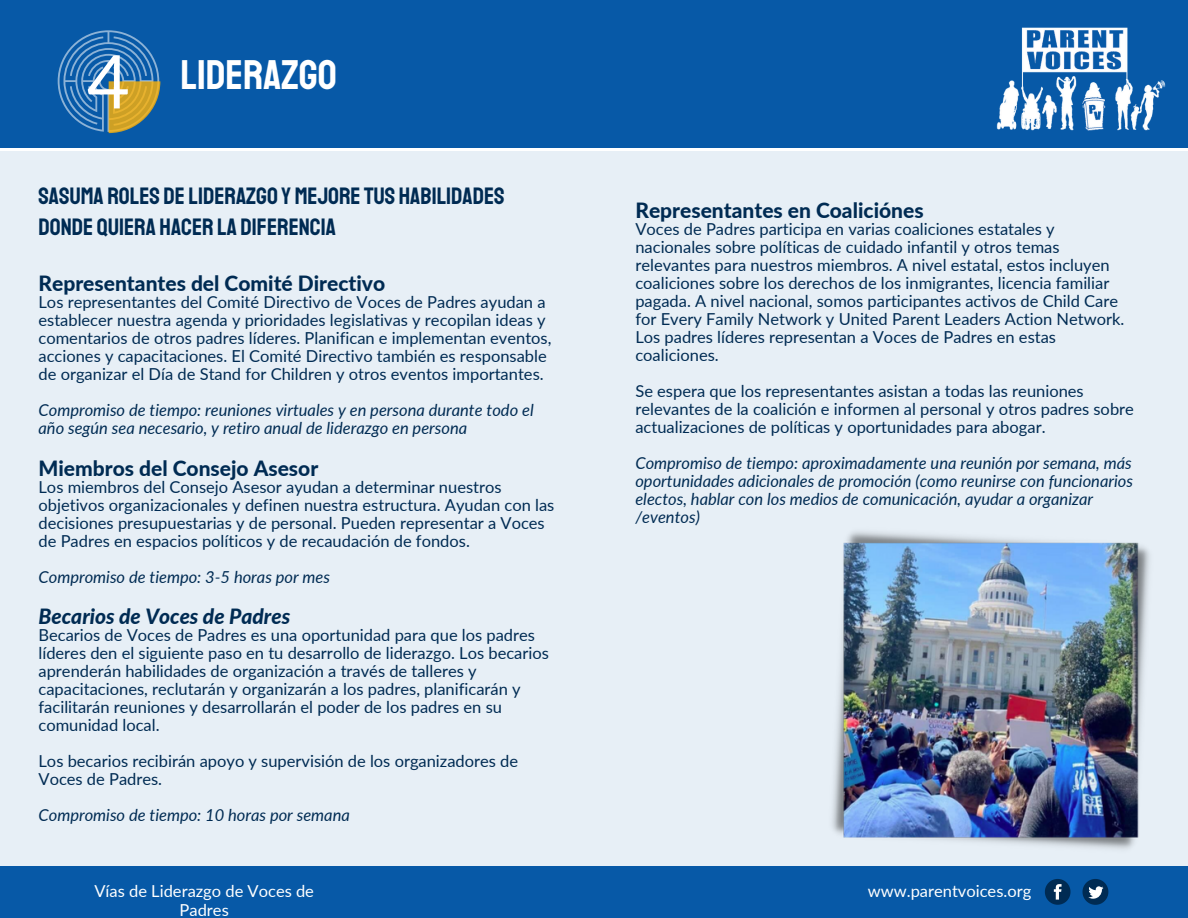
<style>
.page{position:relative;width:1188px;height:918px;background:#fff}
.page>*{position:absolute;margin:0;border:0;box-sizing:border-box;transform-origin:0 0}
.t1{font:74.1px "Lato";color:#fff}
.t2{font:42px "Staatliches";color:#fff}
.t3{font:24px/30.3px "Staatliches";color:#002b53}
.t4{font:800 21px "Lato";color:#002b53}
.t5{font:italic 800 21px "Lato";color:#002b53}
.t6{font:16.5px/18px "Lato";color:#002b53}
.t7{font:italic 16.5px/18px "Lato";color:#002b53}
.t8{font:16.5px "Lato";color:#fff}
</style>
<div class="page">
<div style="left:0;top:0;width:1188px;height:147px;background:#0759a7"></div>
<div style="left:0;top:151px;width:1188px;height:767px;background:#e7eff6"></div>
<img style="left:996px;top:27px;width:170px;height:104px">
<img style="left:832px;top:531px;width:318px;height:318px">
<svg style="left:58px;top:30px;width:102px;height:103px"></svg>
<div style="left:0;top:866px;width:1188px;height:52px;background:#0759a7"></div>
<svg style="left:1083px;top:879px;width:26px;height:26px"></svg>
<svg style="left:1045px;top:879px;width:26px;height:26px"></svg>
<p class="t1" style="left:87px;top:35px;width:45px">4</p>
<p class="t2" style="left:180px;top:49px;width:158px">LIDERAZGO</p>
<p class="t3" style="left:39px;top:181px;width:468px">SASUMA ROLES DE LIDERAZGO Y MEJORE TUS HABILIDADES<br>DONDE QUIERA HACER LA DIFERENCIA</p>
<p class="t4" style="left:39px;top:271px;width:348px">Representantes del Comité Directivo</p>
<p class="t6" style="left:39px;top:293px;width:514px">Los representantes del Comité Directivo de Voces de Padres ayudan a establecer nuestra agenda y prioridades legislativas y recopilan ideas y comentarios de otros padres líderes. Planifican e implementan eventos, acciones y capacitaciones. El Comité Directivo también es responsable de organizar el Día de Stand for Children y otros eventos importantes.</p>
<p class="t7" style="left:39px;top:401px;width:497px">Compromiso de tiempo: reuniones virtuales y en persona durante todo el año según sea necesario, y retiro anual de liderazgo en persona</p>
<p class="t4" style="left:39px;top:455px;width:281px">Miembros del Consejo Asesor</p>
<p class="t6" style="left:39px;top:477px;width:517px">Los miembros del Consejo Asesor ayudan a determinar nuestros objetivos organizacionales y definen nuestra estructura. Ayudan con las decisiones presupuestarias y de personal. Pueden representar a Voces de Padres en espacios políticos y de recaudación de fondos.</p>
<p class="t7" style="left:39px;top:567px;width:293px">Compromiso de tiempo: 3-5 horas por mes</p>
<p class="t5" style="left:39px;top:604px;width:253px">Becarios de Voces de Padres</p>
<p class="t6" style="left:39px;top:626px;width:512px">Becarios de Voces de Padres es una oportunidad para que los padres líderes den el siguiente paso en tu desarrollo de liderazgo. Los becarios aprenderán habilidades de organización a través de talleres y capacitaciones, reclutarán y organizarán a los padres, planificarán y facilitarán reuniones y desarrollarán el poder de los padres en su comunidad local.</p>
<p class="t6" style="left:39px;top:752px;width:481px">Los becarios recibirán apoyo y supervisión de los organizadores de<br>Voces de Padres.</p>
<p class="t7" style="left:39px;top:806px;width:313px">Compromiso de tiempo: 10 horas por semana</p>
<p class="t4" style="left:635px;top:197px;width:290px">Representantes en Coaliciónes</p>
<p class="t6" style="left:635px;top:219px;width:490px">Voces de Padres participa en varias coaliciones estatales y nacionales sobre políticas de cuidado infantil y otros temas relevantes para nuestros miembros. A nivel estatal, estos incluyen coaliciones sobre los derechos de los inmigrantes, licencia familiar pagada. A nivel nacional, somos participantes activos de Child Care for Every Family Network y United Parent Leaders Action Network.<br>Los padres líderes representan a Voces de Padres en estas coaliciones.</p>
<p class="t6" style="left:635px;top:381px;width:500px">Se espera que los representantes asistan a todas las reuniones relevantes de la coalición e informen al personal y otros padres sobre actualizaciones de políticas y oportunidades para abogar.</p>
<p class="t7" style="left:635px;top:453px;width:499px">Compromiso de tiempo: aproximadamente una reunión por semana, más oportunidades adicionales de promoción (como reunirse con funcionarios electos, hablar con los medios de comunicación, ayudar a organizar /eventos)</p>
<p class="t8" style="left:94px;top:881px;width:221px">Vías de Liderazgo de Voces de</p>
<p class="t8" style="left:868px;top:881px;width:165px">www.parentvoices.org</p>
<p class="t8" style="left:180px;top:900px;width:51px">Padres</p>
<p class="t8" style="left:77px;top:882px;width:259px">Parent Voices Leadership Pathways</p>
</div>
